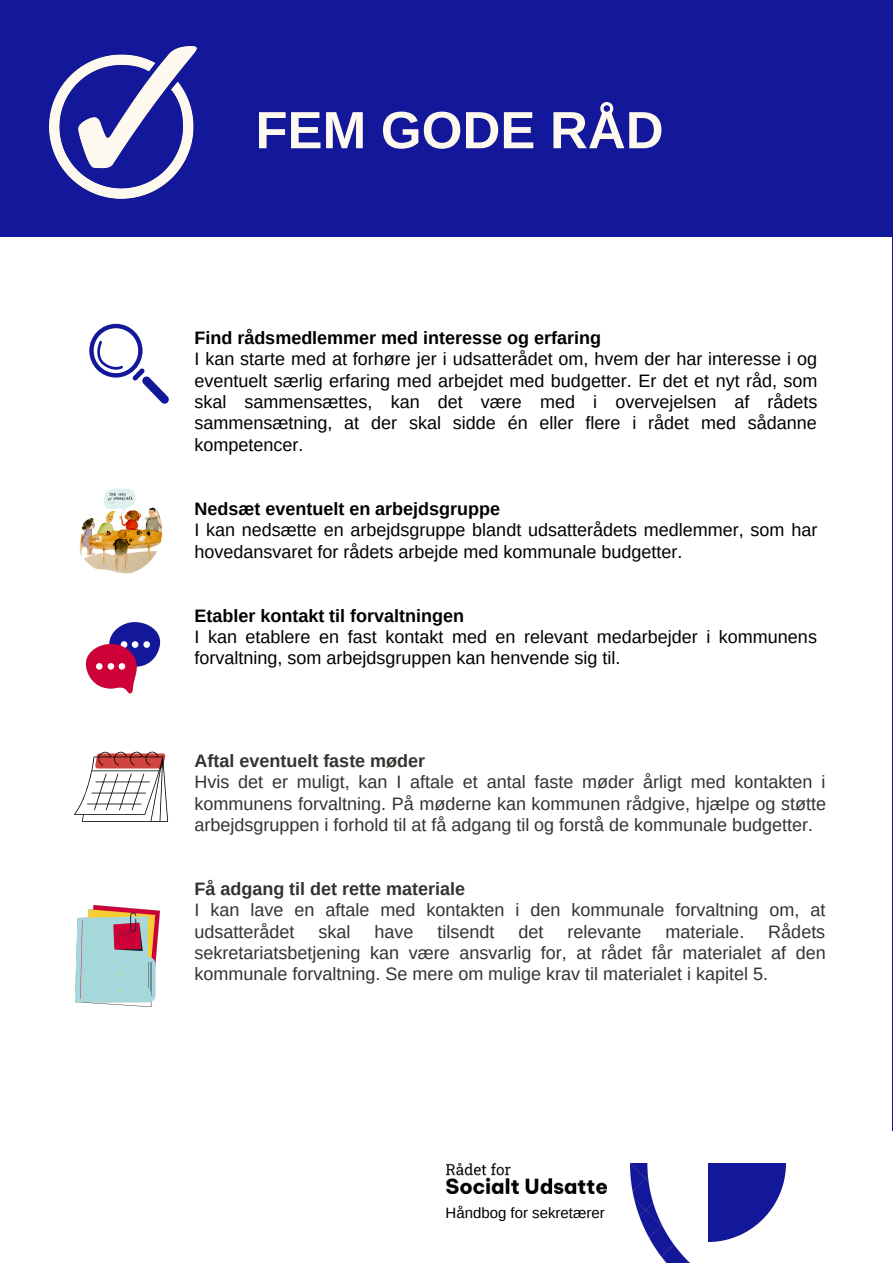
<style>
.page{position:relative;width:893px;height:1264px;background:#fff}
.page>*{position:absolute;margin:0;border:0;box-sizing:border-box;transform-origin:0 0}
.t1{font:700 52.5px "Arimo";color:#fdf9ee}
.t2{font:18px/21.3px "Arimo";color:#000}
.t3{font:18px/21.3px "Arimo";color:#36322f;text-align:justify}
.t4{font:700 18px "Arimo";color:#000}
.t5{font:700 18px "Arimo";color:#36322f}
.t6{font:15px "Arimo";color:#000}
</style>
<div class="page">
<div style="left:0;top:0;width:892px;height:1262px;background:#131799"></div>
<div style="left:0;top:237px;width:891px;height:1025px;background:#fff"></div>
<div style="left:0;top:1130px;width:892px;height:132px;background:#fff"></div>
<img style="left:630px;top:1163px;width:155px;height:99px">
<img style="left:446px;top:1163px;width:160px;height:30px">
<img style="left:74px;top:486px;width:88px;height:89px;border-radius:50%">
<img style="left:75px;top:905px;width:85px;height:101px">
<img style="left:85px;top:622px;width:76px;height:72px">
<svg style="left:74px;top:751px;width:94px;height:70px"></svg>
<svg style="left:89px;top:324px;width:80px;height:79px"></svg>
<img style="left:49px;top:46px;width:147px;height:152px">
<p class="t1" style="left:255px;top:101px;width:409px">FEM GODE RÅD</p>
<p class="t4" style="left:194px;top:327px;width:408px">Find rådsmedlemmer med interesse og erfaring</p>
<p class="t2" style="left:194px;top:348px;width:624px;text-align:justify">I kan starte med at forhøre jer i udsatterådet om, hvem der har interesse i og eventuelt særlig erfaring med arbejdet med budgetter. Er det et nyt råd, som skal sammensættes, kan det være med i overvejelsen af rådets sammensætning, at der skal sidde én eller flere i rådet med sådanne kompetencer.</p>
<p class="t4" style="left:194px;top:498px;width:307px">Nedsæt eventuelt en arbejdsgruppe</p>
<p class="t2" style="left:194px;top:519px;width:624px">I kan nedsætte en arbejdsgruppe blandt udsatterådets medlemmer, som har hovedansvaret for rådets arbejde med kommunale budgetter.</p>
<p class="t4" style="left:194px;top:605px;width:271px">Etabler kontakt til forvaltningen</p>
<p class="t2" style="left:194px;top:626px;width:624px">I kan etablere en fast kontakt med en relevant medarbejder i kommunens forvaltning, som arbejdsgruppen kan henvende sig til.</p>
<p class="t5" style="left:194px;top:750px;width:232px">Aftal eventuelt faste møder</p>
<p class="t3" style="left:194px;top:771px;width:633px">Hvis det er muligt, kan I aftale et antal faste møder årligt med kontakten i kommunens forvaltning. På møderne kan kommunen rådgive, hjælpe og støtte arbejdsgruppen i forhold til at få adgang til og forstå de kommunale budgetter.</p>
<p class="t5" style="left:194px;top:878px;width:272px">Få adgang til det rette materiale</p>
<p class="t3" style="left:194px;top:899px;width:632px">I kan lave en aftale med kontakten i den kommunale forvaltning om, at udsatterådet</p>
<p class="t3" style="left:194px;top:920px;width:632px;text-indent:574px">Rådets sekretariatsbetjening kan være ansvarlig for, at rådet får materialet af den kommunale forvaltning. Se mere om mulige krav til materialet i kapitel 5.</p>
<p class="t3" style="left:318px;top:920px;width:33px">skal</p>
<p class="t3" style="left:374px;top:920px;width:40px">have</p>
<p class="t3" style="left:437px;top:920px;width:58px">tilsendt</p>
<p class="t3" style="left:518px;top:920px;width:26px">det</p>
<p class="t3" style="left:567px;top:920px;width:75px">relevante</p>
<p class="t3" style="left:665px;top:920px;width:80px">materiale.</p>
<p class="t6" style="left:445px;top:1204px;width:161px">Håndbog for sekretærer</p>
</div>
